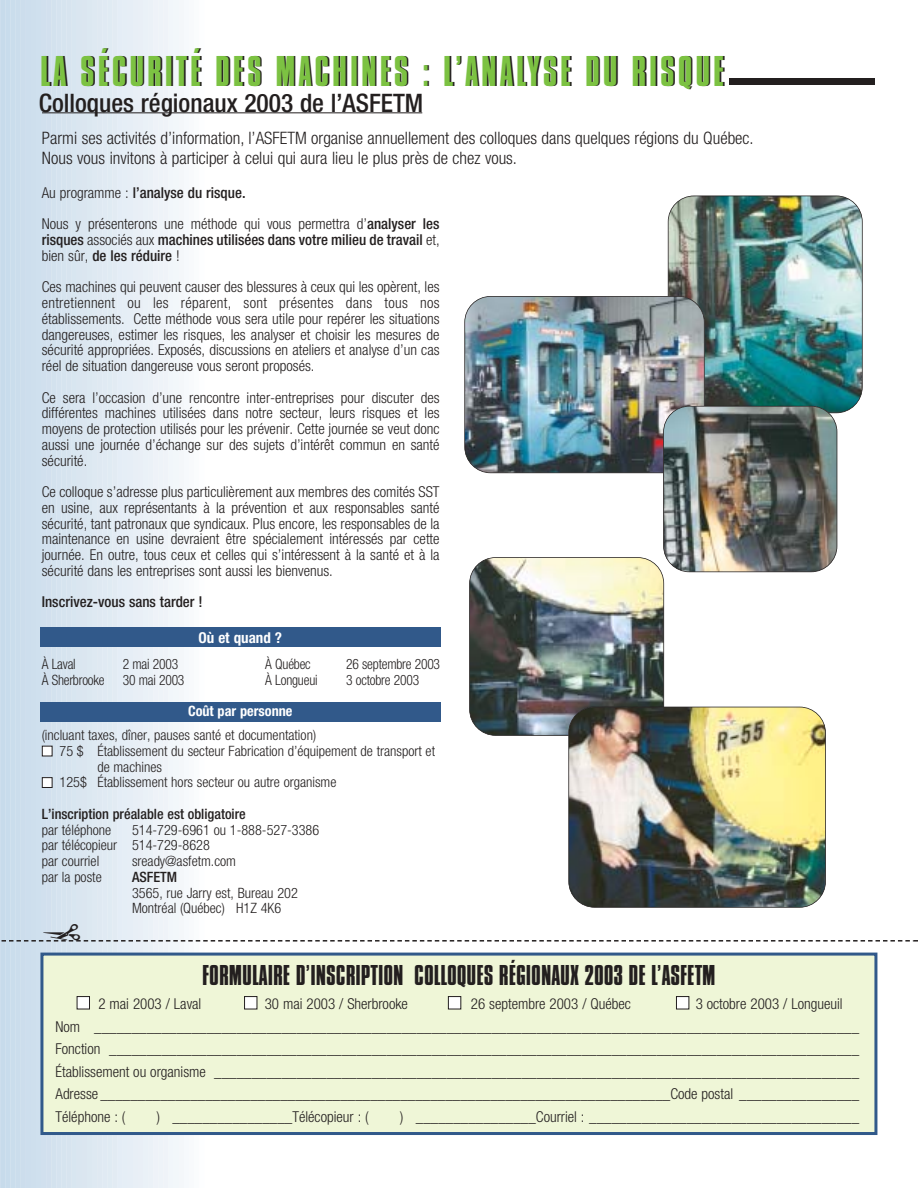
<style>
.page{position:relative;width:918px;height:1188px;background:#fff}
.page>*{position:absolute;margin:0;border:0;box-sizing:border-box;transform-origin:0 0}
.t1{font:45px "Compacta Plain";letter-spacing:.065em;color:#231f1f}
.t2{font:30px "Compacta Plain";color:#231f1f}
.t3{font:500 condensed 25.5px "Helvetica Neue";color:#231f1f}
.t4{font:300 condensed 17.1px/19.6px "Helvetica Neue";color:#231f1f}
.t5{font:300 condensed 15px/15.8px "Helvetica Neue";color:#231f1f;text-align:justify}
.t6{font:500 condensed 15px/15.8px "Helvetica Neue";color:#231f1f}
.t7{font:700 condensed 15px "Helvetica Neue";color:#fff}
.t8{font:300 condensed 14.25px/15.8px "Helvetica Neue";color:#231f1f}
.t9{font:300 condensed 14.25px "Helvetica Neue";color:#231f1f;scale:.95 1}
.t10{font:500 condensed 14.25px "Helvetica Neue";color:#231f1f}
.t11{font:700 condensed 14.25px "Helvetica Neue";color:#fff}
.s1{font-weight:500}
.s2{font-weight:300}
.s3{color:#fff}
</style>
<div class="page">
<div style="left:0;top:0;width:9px;height:1188px;background:#c7dbeb"></div>
<div style="left:7px;top:0;width:12px;height:1188px;background:#caddec"></div>
<div style="left:17px;top:0;width:12px;height:1188px;background:#ccddec"></div>
<div style="left:27px;top:0;width:13px;height:1188px;background:#cedfed"></div>
<div style="left:37px;top:0;width:13px;height:1188px;background:#d1e0ee"></div>
<div style="left:48px;top:0;width:12px;height:1188px;background:#d3e2ee"></div>
<div style="left:58px;top:0;width:12px;height:1188px;background:#d6e4ef"></div>
<div style="left:68px;top:0;width:12px;height:1188px;background:#d8e6f0"></div>
<div style="left:78px;top:0;width:13px;height:1188px;background:#dbe6f0"></div>
<div style="left:88px;top:0;width:13px;height:1188px;background:#dee9f2"></div>
<div style="left:99px;top:0;width:12px;height:1188px;background:#e0eaf3"></div>
<div style="left:109px;top:0;width:12px;height:1188px;background:#e2ebf3"></div>
<div style="left:119px;top:0;width:12px;height:1188px;background:#e5eef6"></div>
<div style="left:129px;top:0;width:13px;height:1188px;background:#e8eff6"></div>
<div style="left:139px;top:0;width:13px;height:1188px;background:#eaf1f7"></div>
<div style="left:150px;top:0;width:12px;height:1188px;background:#eef2f8"></div>
<div style="left:160px;top:0;width:12px;height:1188px;background:#eff3f8"></div>
<div style="left:170px;top:0;width:12px;height:1188px;background:#f2f7fa"></div>
<div style="left:180px;top:0;width:13px;height:1188px;background:#f6f9fc"></div>
<div style="left:190px;top:0;width:13px;height:1188px;background:#fafcfd"></div>
<div style="left:201px;top:0;width:7px;height:1188px;background:#fff"></div>
<div style="left:42px;top:954px;width:834px;height:180px;background:#eff6d7"></div>
<div style="left:40px;top:953px;width:837px;height:182px;border:3px solid #31598a"></div>
<hr style="left:42px;top:112px;width:380px;height:1px;background:#231f1f">
<div style="left:729px;top:78px;width:145px;height:7px;background:#231f1f"></div>
<div style="left:40px;top:627px;width:400px;height:20px;background:#31598a"></div>
<div style="left:40px;top:702px;width:400px;height:20px;background:#31598a"></div>
<img style="left:668px;top:196px;width:194px;height:217px;border-radius:26px">
<div style="left:668px;top:196px;width:195px;height:217px;border:2px solid #231f1f;border-radius:26px"></div>
<img style="left:465px;top:296px;width:239px;height:177px;border-radius:26px">
<div style="left:464px;top:296px;width:241px;height:177px;border:2px solid #231f1f;border-radius:26px"></div>
<img style="left:664px;top:406px;width:173px;height:166px;border-radius:26px">
<div style="left:663px;top:406px;width:174px;height:166px;border:2px solid #231f1f;border-radius:26px"></div>
<img style="left:470px;top:558px;width:194px;height:177px;border-radius:26px">
<div style="left:469px;top:557px;width:195px;height:179px;border:2px solid #231f1f;border-radius:26px"></div>
<img style="left:569px;top:707px;width:257px;height:200px;border-radius:26px">
<div style="left:568px;top:707px;width:258px;height:201px;border:2px solid #231f1f;border-radius:26px"></div>
<svg style="left:1px;top:940px;width:917px;height:2px"></svg>
<h1 class="t1" style="left:42px;top:54px;width:686px">LA SÉCURITÉ DES MACHINES : L’ANALYSE DU RISQUE</h1>
<h3 class="t3" style="left:39px;top:94px;width:386px">Colloques régionaux 2003 de l’ASFETM</h3>
<p class="t4" style="left:42px;top:130px;width:713px">Parmi ses activités d’information, l’ASFETM organise annuellement des colloques dans quelques régions du Québec.<br>Nous vous invitons à participer à celui qui aura lieu le plus près de chez vous.</p>
<p class="t5" style="left:42px;top:178px;width:399px;line-height:31.5px">Au programme : <span class="s1">l’analyse du risque.<br></span>Nous y présenterons une méthode qui vous permettra d’<span class="s1">analyser les</span></p>
<p class="t6" style="left:42px;top:233px;width:399px">risques <span class="s2">associés aux</span> machines utilisées dans votre milieu de travail <span class="s2">et, bien sûr,</span> de les réduire <span class="s2">!</span></p>
<p class="t5" style="left:42px;top:280px;width:399px">Ces machines qui peuvent causer des blessures à ceux qui les opèrent, les entretiennent ou les réparent, sont présentes dans tous nos établissements. Cette méthode vous sera utile pour repérer les situations dangereuses, estimer les risques, les analyser et choisir les mesures de sécurité appropriées. Exposés, discussions en ateliers et analyse d’un cas réel de situation dangereuse vous seront proposés.</p>
<p class="t5" style="left:42px;top:391px;width:399px">Ce sera l’occasion d’une rencontre inter-entreprises pour discuter des différentes machines utilisées dans notre secteur, leurs risques et les moyens de protection utilisés pour les prévenir. Cette journée se veut donc aussi une journée d’échange sur des sujets d’intérêt commun en santé sécurité.</p>
<p class="t5" style="left:42px;top:485px;width:399px">Ce colloque s’adresse plus particulièrement aux membres des comités SST en usine, aux représentants à la prévention et aux responsables santé sécurité, tant patronaux que syndicaux. Plus encore, les responsables de la maintenance en usine devraient être spécialement intéressés par cette journée. En outre, tous ceux et celles qui s’intéressent à la santé et à la sécurité dans les entreprises sont aussi les bienvenus.</p>
<p class="t6" style="left:42px;top:595px;width:162px">Inscrivez-vous sans tarder !</p>
<p class="t9" style="left:42px;top:659px;width:37px">À Laval</p>
<p class="t9" style="left:123px;top:659px;width:60px">2 mai 2003</p>
<p class="t9" style="left:42px;top:675px;width:68px">À Sherbrooke</p>
<p class="t9" style="left:123px;top:675px;width:66px">30 mai 2003</p>
<p class="t7" style="left:199px;top:632px;width:85px">Où et quand ?</p>
<p class="t9" style="left:265px;top:659px;width:49px">À Québec</p>
<p class="t9" style="left:346px;top:659px;width:100px">26 septembre 2003</p>
<p class="t9" style="left:265px;top:675px;width:57px">À Longueui</p>
<p class="t9" style="left:346px;top:675px;width:78px">3 octobre 2003</p>
<p class="t11" style="left:188px;top:706px;width:106px">Coût par personne</p>
<p class="t8" style="left:42px;top:729px;width:276px">(incluant taxes, dîner, pauses santé et documentation)</p>
<p class="t8" style="left:97px;top:744px;width:339px;text-indent:-56px"><span class="s3">■</span> 75 $ Établissement du secteur Fabrication d’équipement de transport et de machines</p>
<p class="t8" style="left:42px;top:776px;width:296px"><span class="s3">■</span> 125$ Établissement hors secteur ou autre organisme</p>
<p class="t10" style="left:42px;top:809px;width:206px">L’inscription préalable est obligatoire</p>
<p class="t8" style="left:42px;top:823px;width:71px">par téléphone</p>
<p class="t8" style="left:42px;top:823px;width:279px;text-indent:90px">514-729-6961 ou 1-888-527-3386 par télécopieur 514-729-8628<br>par courriel</p>
<p class="t8" style="left:132px;top:855px;width:105px">sready@asfetm.com</p>
<p class="t8" style="left:42px;top:870px;width:61px">par la poste</p>
<p class="t10" style="left:132px;top:872px;width:47px">ASFETM</p>
<p class="t8" style="left:132px;top:886px;width:167px">3565, rue Jarry est, Bureau 202<br>Montréal (Québec) H1Z 4K6</p>
<h2 class="t2" style="left:202px;top:963px;width:515px">FORMULAIRE D’INSCRIPTION COLLOQUES RÉGIONAUX 2003 DE L’ASFETM</h2>
<p class="t5" style="left:56px;top:994px;width:805px;line-height:22.5px;text-align:left;text-indent:620px"><span class="s3">■</span> 3 octobre 2003 / Longueuil Nom ______________________________________________________________________________________________________ Fonction ____________________________________________________________________________________________________ Établissement ou organisme ______________________________________________________________________________________ Adresse ____________________________________________________________________________Code postal ________________ Téléphone : (</p>
<p class="t5" style="left:76px;top:997px;width:126px"><span class="s3">■</span> 2 mai 2003 / Laval</p>
<p class="t5" style="left:244px;top:997px;width:165px"><span class="s3">■</span> 30 mai 2003 / Sherbrooke</p>
<p class="t5" style="left:448px;top:997px;width:185px"><span class="s3">■</span> 26 septembre 2003 / Québec</p>
<p class="t5" style="left:157px;top:1110px;width:213px">) ________________Télécopieur : (</p>
<p class="t5" style="left:400px;top:1110px;width:461px">) ________________Courriel : ____________________________________</p>
</div>
